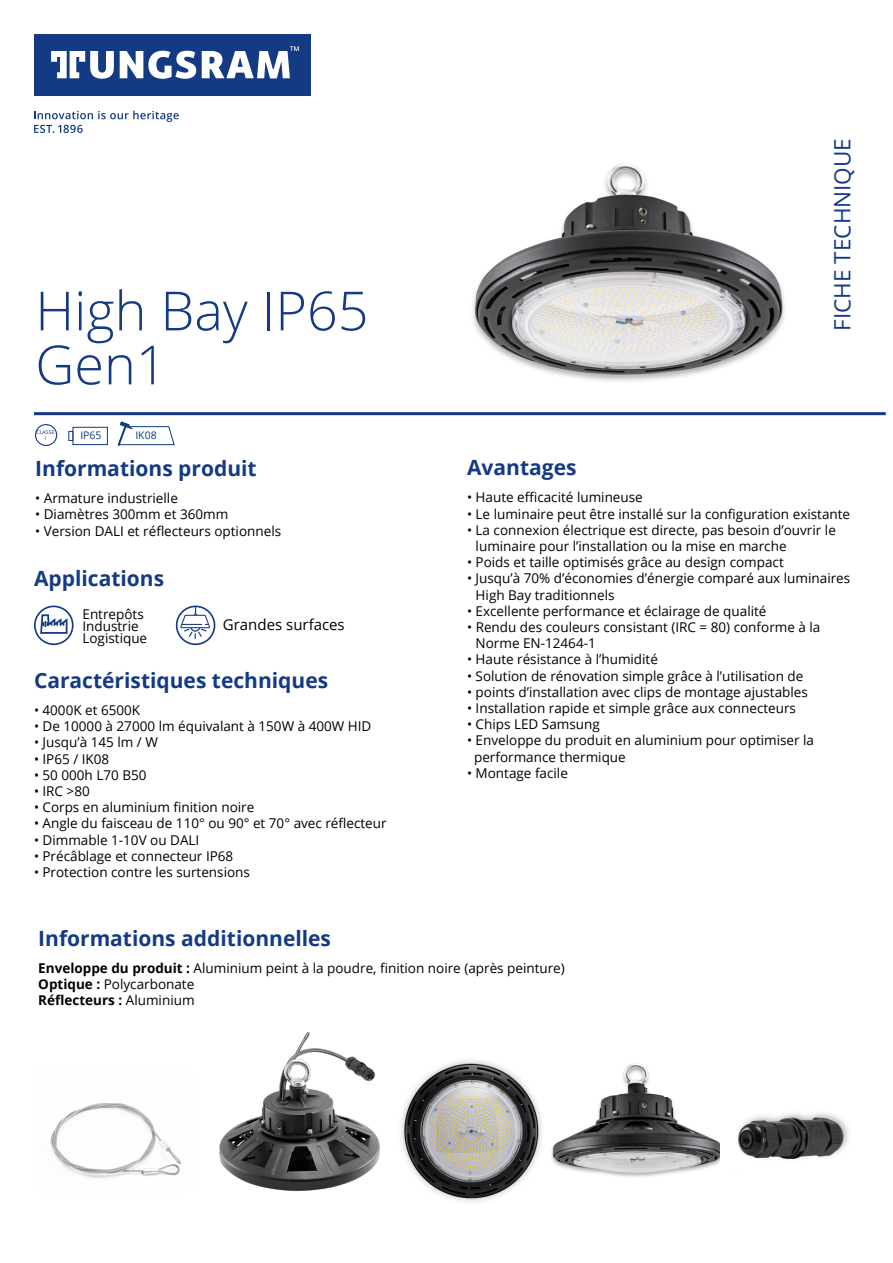
<style>
.page{position:relative;width:893px;height:1263px;background:#fff}
.page>*{position:absolute;margin:0;border:0;box-sizing:border-box;transform-origin:0 0}
.t1{font:300 54px/54px "Open Sans";color:#143a84}
.t2{font:22.5px "Open Sans";color:#143a84}
.t3{font:700 21px "Open Sans";color:#143a84}
.t4{font:15px "Open Sans";color:#000}
.t5{font:13.5px/16.2px "Open Sans";color:#000}
.t6{font:10.5px "Open Sans";color:#143a84}
.t7{font:5.25px/6px "Open Sans";color:#143a84;text-align:center}
.s1{font-weight:700}
</style>
<div class="page">
<hr style="left:34px;top:412px;width:852px;height:3px;background:#143a84">
<div style="left:35px;top:424px;width:22px;height:22px;border:1px solid #143a84;border-radius:50%"></div>
<img style="left:473px;top:163px;width:312px;height:218px">
<div style="left:68px;top:431px;width:5px;height:10px;border:1px solid #143a84"></div>
<div style="left:73px;top:427px;width:35px;height:18px;border:1px solid #143a84"></div>
<svg style="left:117px;top:421px;width:58px;height:25px"></svg>
<div style="left:34px;top:34px;width:276px;height:61px;background:#143a84"></div>
<svg style="left:120px;top:51px;width:76px;height:28px"></svg>
<svg style="left:202px;top:46px;width:97px;height:32px"></svg>
<svg style="left:51px;top:51px;width:63px;height:28px"></svg>
<svg style="left:34px;top:111px;width:145px;height:22px"></svg>
<img style="left:50px;top:1103px;width:132px;height:76px">
<img style="left:738px;top:1113px;width:111px;height:47px">
<img style="left:219px;top:1032px;width:161px;height:159px">
<img style="left:401px;top:1060px;width:141px;height:142px">
<img style="left:551px;top:1064px;width:169px;height:113px">
<svg style="left:34px;top:605px;width:40px;height:40px"></svg>
<svg style="left:176px;top:605px;width:39px;height:40px"></svg>
<h1 class="t1" style="left:35px;top:282px;width:335px">High Bay IP65<br>Gen1</h1>
<p class="t7" style="left:37px;top:429px;width:20px">CLASSE<br>I</p>
<p class="t6" style="left:80px;top:428px;width:23px">IP65</p>
<p class="t6" style="left:135px;top:428px;width:23px">IK08</p>
<h3 class="t3" style="left:35px;top:454px;width:223px">Informations produit</h3>
<p class="t5" style="left:35px;top:490px;width:144px">• Armature industrielle</p>
<p class="t5" style="left:35px;top:506px;width:195px">• Diamètres 300mm et 360mm</p>
<p class="t5" style="left:35px;top:522px;width:247px">• Version DALI et réflecteurs optionnels</p>
<h3 class="t3" style="left:34px;top:564px;width:132px">Applications</h3>
<p class="t5" style="left:82px;top:607px;width:66px;line-height:12px">Entrepôts<br>Industrie<br>Logistique</p>
<p class="t4" style="left:223px;top:614px;width:123px">Grandes surfaces</p>
<h3 class="t3" style="left:34px;top:665px;width:296px">Caractéristiques techniques</h3>
<p class="t5" style="left:34px;top:702px;width:108px">• 4000K et 6500K</p>
<p class="t5" style="left:34px;top:718px;width:339px">• De 10000 à 27000 lm équivalant à 150W à 400W HID</p>
<p class="t5" style="left:34px;top:734px;width:125px">• Jusqu’à 145 lm / W</p>
<p class="t5" style="left:34px;top:750px;width:77px">• IP65 / IK08</p>
<p class="t5" style="left:34px;top:766px;width:114px">• 50 000h L70 B50</p>
<p class="t5" style="left:34px;top:783px;width:57px">• IRC &gt;80</p>
<p class="t5" style="left:34px;top:799px;width:222px">• Corps en aluminium finition noire</p>
<p class="t5" style="left:34px;top:815px;width:354px">• Angle du faisceau de 110° ou 90° et 70° avec réflecteur</p>
<p class="t5" style="left:34px;top:831px;width:167px">• Dimmable 1-10V ou DALI</p>
<p class="t5" style="left:34px;top:847px;width:201px">• Précâblage et connecteur IP68</p>
<p class="t5" style="left:34px;top:864px;width:217px">• Protection contre les surtensions</p>
<h2 class="t2" style="left:827px;top:331px;width:194px;rotate:-90deg">FICHE TECHNIQUE</h2>
<h3 class="t3" style="left:467px;top:453px;width:111px">Avantages</h3>
<p class="t5" style="left:467px;top:489px;width:177px">• Haute efficacité lumineuse</p>
<p class="t5" style="left:467px;top:505px;width:385px">• Le luminaire peut être installé sur la configuration existante</p>
<p class="t5" style="left:476px;top:521px;width:362px;text-indent:-9px">• La connexion électrique est directe, pas besoin d’ouvrir le luminaire pour l’installation ou la mise en marche</p>
<p class="t5" style="left:467px;top:554px;width:318px">• Poids et taille optimisés grâce au design compact</p>
<p class="t5" style="left:476px;top:570px;width:376px;text-indent:-9px">• Jusqu’à 70% d’économies d’énergie comparé aux luminaires<br>High Bay traditionnels</p>
<p class="t5" style="left:467px;top:602px;width:301px">• Excellente performance et éclairage de qualité</p>
<p class="t5" style="left:476px;top:619px;width:346px;text-indent:-9px">• Rendu des couleurs consistant (IRC = 80) conforme à la<br>Norme EN-12464-1</p>
<p class="t5" style="left:467px;top:651px;width:192px">• Haute résistance à l’humidité</p>
<p class="t5" style="left:467px;top:667px;width:338px">• Solution de rénovation simple grâce à l’utilisation de</p>
<p class="t5" style="left:467px;top:683px;width:342px">• points d’installation avec clips de montage ajustables</p>
<p class="t5" style="left:467px;top:700px;width:330px">• Installation rapide et simple grâce aux connecteurs</p>
<p class="t5" style="left:467px;top:716px;width:134px">• Chips LED Samsung</p>
<p class="t5" style="left:474px;top:732px;width:341px;text-indent:-7px">• Enveloppe du produit en aluminium pour optimiser la performance thermique</p>
<p class="t5" style="left:467px;top:764px;width:102px">• Montage facile</p>
<h3 class="t3" style="left:38px;top:923px;width:294px">Informations additionnelles</h3>
<p class="t5" style="left:38px;top:959px;width:528px"><span class="s1">Enveloppe du produit :</span> Aluminium peint à la poudre, finition noire (après peinture)<br><span class="s1">Optique :</span> Polycarbonate<br><span class="s1">Réflecteurs :</span> Aluminium</p>
</div>
